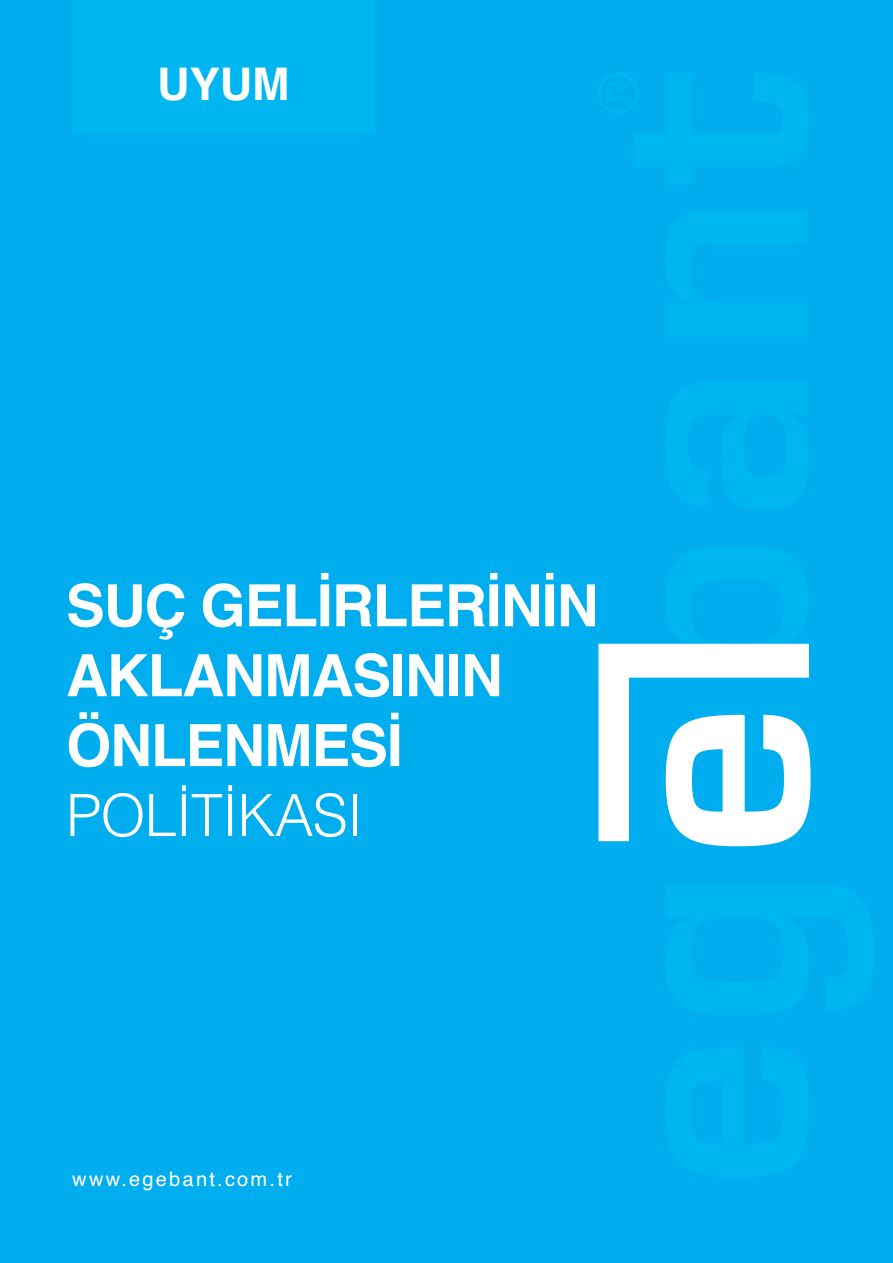
<style>
.page{position:relative;width:893px;height:1263px;background:#00aeef}
.page>*{position:absolute;margin:0;border:0;box-sizing:border-box;transform-origin:0 0}
.t1{font:700 58.2px "Helvetica";letter-spacing:-.02em;color:#fff}
.t2{font:300 58.2px "Helvetica";letter-spacing:-.02em;color:#fff}
.t3{font:700 45px "Helvetica";color:#fff}
.t4{font:20.1px "Helvetica";letter-spacing:.11em;color:#fff}
</style>
<div class="page">
<svg style="left:598px;top:643px;width:212px;height:203px"></svg>
<div style="left:72px;top:0;width:303px;height:132px;background:#00b6f0"></div>
<p class="t3" style="left:157px;top:56px;width:134px">UYUM</p>
<p class="t1" style="left:66px;top:570px;width:534px">SUÇ GELİRLERİNİN</p>
<p class="t1" style="left:66px;top:640px;width:438px">AKLANMASININ</p>
<p class="t1" style="left:66px;top:710px;width:338px">ÖNLENMESİ</p>
<p class="t2" style="left:66px;top:766px;width:299px">POLİTİKASI</p>
<p class="t4" style="left:72px;top:1164px;width:221px">www.egebant.com.tr</p>
</div>
